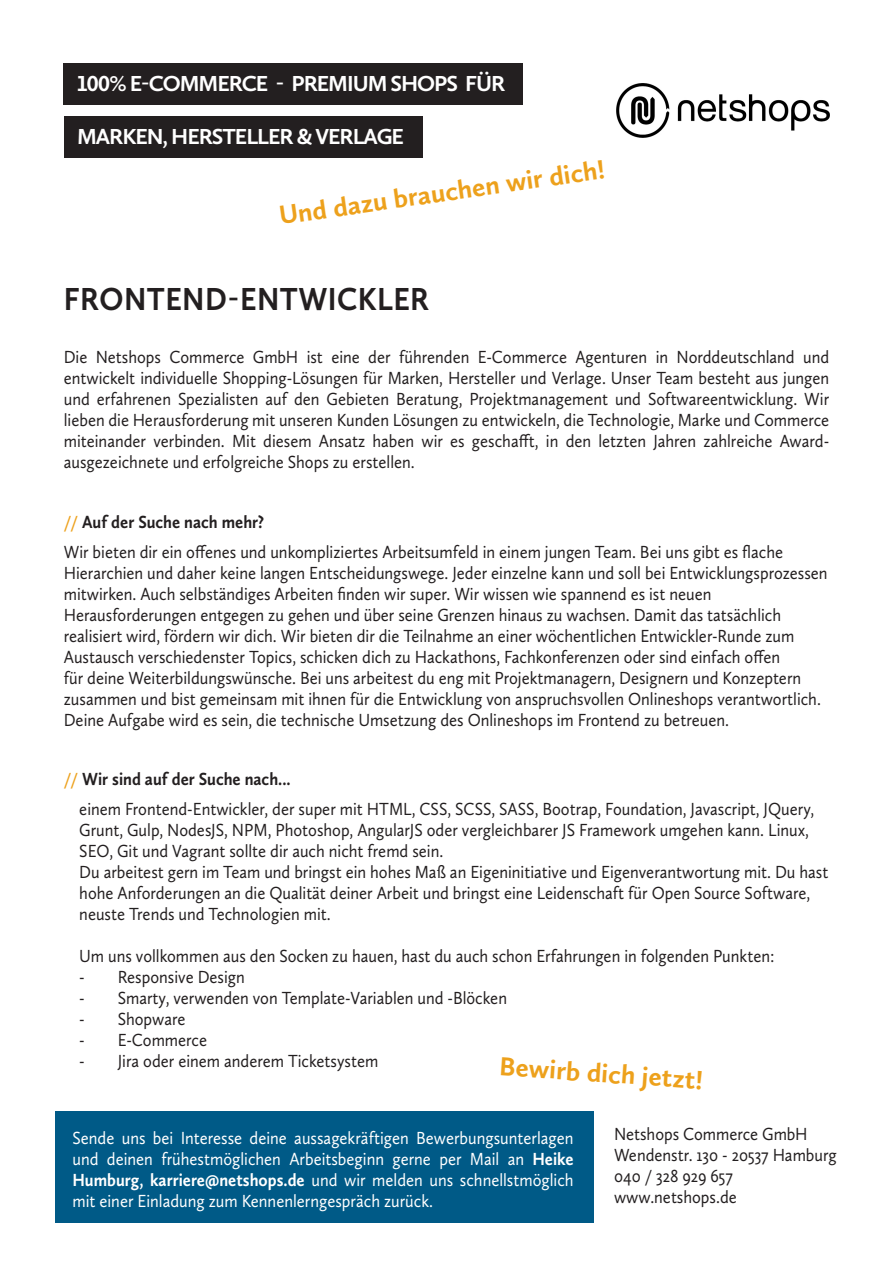
<style>
.page{position:relative;width:893px;height:1263px;background:#fff}
.page>*{position:absolute;margin:0;border:0;box-sizing:border-box;transform-origin:0 0}
.t1{font:700 33px "Calluna Sans";letter-spacing:.015em;color:#231f20;scale:.91 1}
.t2{font:700 27px "Calluna Sans";color:#eda11c}
.t3{font:700 22.5px "Calluna Sans";letter-spacing:-.045em;color:#fff}
.t4{font:18.15px/21px "Calluna Sans";color:#231f20;scale:.91 1}
.t5{font:18.15px/21px "Calluna Sans";color:#fff;text-align:justify;scale:.91 1}
.t6{font:700 18.15px "Calluna Sans";color:#231f20;scale:.91 1}
.s1{color:#eda11c}
.s2{font-weight:700}
</style>
<div class="page">
<img style="left:617px;top:84px;width:212px;height:53px">
<div style="left:64px;top:64px;width:459px;height:41px;background:#231f20"></div>
<div style="left:64px;top:116px;width:358px;height:41px;background:#231f20"></div>
<div style="left:55px;top:1112px;width:539px;height:111px;background:#005a87"></div>
<p class="t3" style="left:77px;top:70px;width:430px">100% E-COMMERCE - PREMIUM SHOPS FÜR</p>
<p class="t3" style="left:77px;top:123px;width:328px">MARKEN, HERSTELLER &amp; VERLAGE</p>
<p class="t2" style="left:277px;top:199px;width:330px;rotate:-8deg">Und dazu brauchen wir dich!</p>
<p class="t1" style="left:64px;top:278px;width:403px">FRONTEND-ENTWICKLER</p>
<p class="t4" style="left:64px;top:347px;width:843px;text-align:justify">Die Netshops Commerce GmbH ist eine der führenden E-Commerce Agenturen in Norddeutschland und entwickelt individuelle Shopping-Lösungen für Marken, Hersteller und Verlage. Unser Team besteht aus jungen und erfahrenen Spezialisten auf den Gebieten Beratung, Projektmanagement und Softwareentwicklung. Wir lieben die Herausforderung mit unseren Kunden Lösungen zu entwickeln, die Technologie, Marke und Commerce miteinander verbinden. Mit diesem Ansatz haben wir es geschafft, in den letzten Jahren zahlreiche Award&shy;ausgezeichnete und erfolgreiche Shops zu erstellen.</p>
<p class="t6" style="left:64px;top:510px;width:222px"><span class="s1">//</span> Auf der Suche nach mehr?</p>
<p class="t4" style="left:64px;top:541px;width:841px">Wir bieten dir ein offenes und unkompliziertes Arbeitsumfeld in einem jungen Team. Bei uns gibt es flache Hierarchien und daher keine langen Entscheidungswege. Jeder einzelne kann und soll bei Entwicklungsprozessen mitwirken. Auch selbständiges Arbeiten finden wir super. Wir wissen wie spannend es ist neuen Herausforderungen entgegen zu gehen und über seine Grenzen hinaus zu wachsen. Damit das tatsächlich realisiert wird, fördern wir dich. Wir bieten dir die Teilnahme an einer wöchentlichen Entwickler-Runde zum Austausch verschiedenster Topics, schicken dich zu Hackathons, Fachkonferenzen oder sind einfach offen<br>für deine Weiterbildungswünsche. Bei uns arbeitest du eng mit Projektmanagern, Designern und Konzeptern zusammen und bist gemeinsam mit ihnen für die Entwicklung von anspruchsvollen Onlineshops verantwortlich.<br>Deine Aufgabe wird es sein, die technische Umsetzung des Onlineshops im Frontend zu betreuen.</p>
<p class="t6" style="left:64px;top:768px;width:251px"><span class="s1">//</span> Wir sind auf der Suche nach...</p>
<p class="t4" style="left:79px;top:798px;width:809px">einem Frontend-Entwickler, der super mit HTML, CSS, SCSS, SASS, Bootrap, Foundation, Javascript, JQuery,<br>Grunt, Gulp, NodesJS, NPM, Photoshop, AngularJS oder vergleichbarer JS Framework umgehen kann. Linux,<br>SEO, Git und Vagrant sollte dir auch nicht fremd sein.</p>
<p class="t4" style="left:79px;top:861px;width:825px">Du arbeitest gern im Team und bringst ein hohes Maß an Eigeninitiative und Eigenverantwortung mit. Du hast hohe Anforderungen an die Qualität deiner Arbeit und bringst eine Leidenschaft für Open Source Software, neuste Trends und Technologien mit.</p>
<p class="t4" style="left:79px;top:945px;width:765px">Um uns vollkommen aus den Socken zu hauen, hast du auch schon Erfahrungen in folgenden Punkten:</p>
<p class="t4" style="left:79px;top:966px;width:183px">- Responsive Design</p>
<p class="t4" style="left:79px;top:987px;width:471px">- Smarty, verwenden von Template-Variablen und -Blöcken</p>
<p class="t4" style="left:79px;top:1008px;width:118px">- Shopware</p>
<p class="t4" style="left:79px;top:1029px;width:142px">- E-Commerce</p>
<p class="t4" style="left:79px;top:1050px;width:330px">- Jira oder einem anderem Ticketsystem</p>
<p class="t2" style="left:501px;top:1049px;width:206px;rotate:4deg">Bewirb dich jetzt!</p>
<p class="t4" style="left:614px;top:1123px;width:214px">Netshops Commerce GmbH</p>
<p class="t4" style="left:614px;top:1144px;width:246px">Wendenstr. 130 - 20537 Hamburg<br>040 / 328 929 657 www.netshops.de</p>
<p class="t5" style="left:72px;top:1127px;width:552px">Sende uns bei Interesse deine aussagekräftigen Bewerbungsunterlagen und deinen frühestmöglichen Arbeitsbeginn gerne per Mail an <span class="s2">Heike Humburg, karriere@netshops.de</span> und wir melden uns schnellstmöglich mit einer Einladung zum Kennenlerngespräch zurück.</p>
</div>
